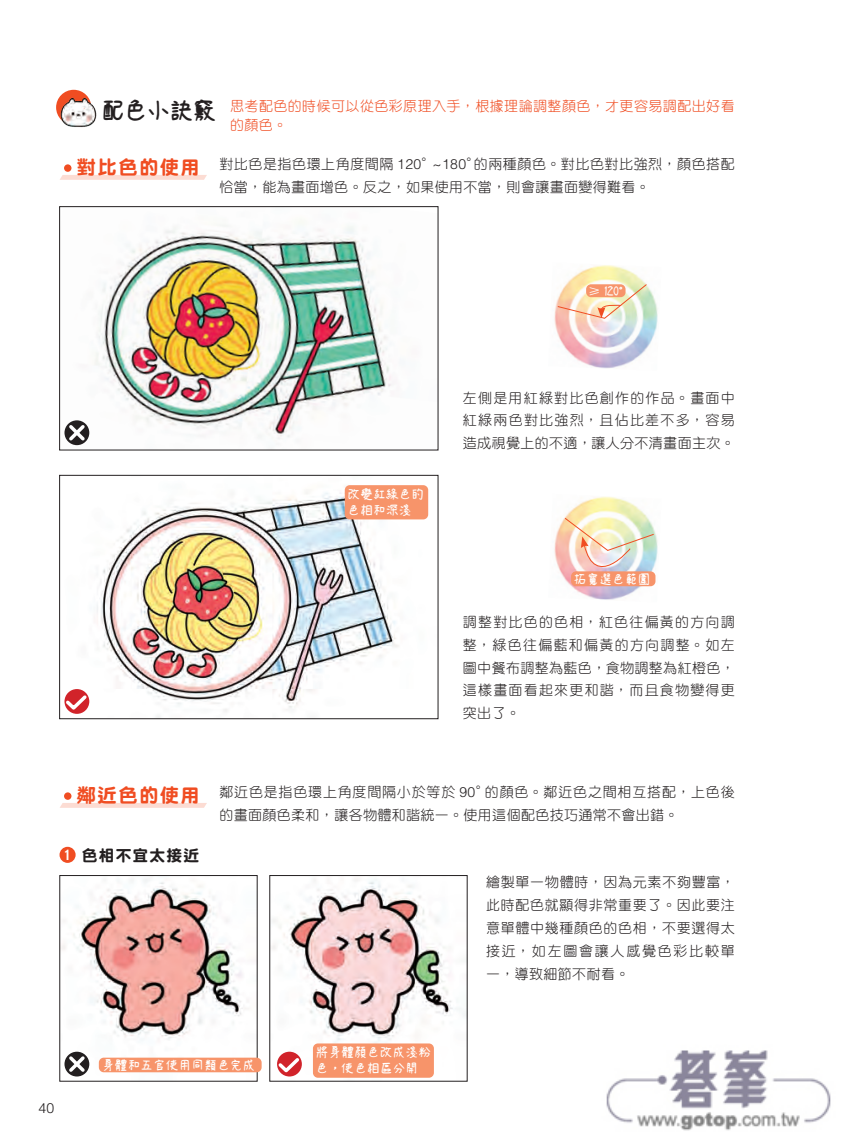
<style>
.page{position:relative;width:844px;height:1141px;background:#fff}
.page>*{position:absolute;margin:0;border:0;box-sizing:border-box;transform-origin:0 0}
.t1{font:700 22.75px "Jason Handwriting 1";color:#231f20}
.t2{font:19.25px "DF Yuan Std W9";letter-spacing:.075em;color:#f04d22}
.t3{font:15.75px "DF Yuan Std W9";letter-spacing:.075em;color:#231f20}
.t4{font:14px/22.8px "DF Yuan Std W3";letter-spacing:.05em;color:#231f20;text-align:justify}
.t5{font:14px/19.2px "DF Yuan Std W3";letter-spacing:.03em;color:#f04d22}
.t6{font:300 14px "Helvetica LT Std";color:#231f20}
.t7{font:600 13.12px/15.8px "Jason Handwriting 2";letter-spacing:-.025em;color:#fff}
.s1{font-family:"Helvetica LT Std";font-weight:300}
.s2{font-family:"FZSJ RUGAQSAY";font-weight:400}
.s3{font-family:"Akzidenz Grotesk BE";font-weight:700;font-stretch:condensed;font-size:15.4px;color:#fff}
</style>
<div class="page">
<img style="left:62px;top:878px;width:193px;height:199px">
<img style="left:272px;top:878px;width:193px;height:200px">
<img style="left:65px;top:220px;width:327px;height:226px">
<img style="left:70px;top:485px;width:359px;height:232px">
<div style="left:59px;top:475px;width:379px;height:244px;border:1px solid #231f20"></div>
<div style="left:56px;top:90px;width:35px;height:35px;background:#f04d22;border-radius:50%"></div>
<img style="left:59px;top:95px;width:38px;height:33px">
<div style="left:64px;top:164px;width:7px;height:8px;background:#f04d22;border-radius:50%"></div>
<svg style="left:60px;top:175px;width:147px;height:5px"></svg>
<div style="left:64px;top:792px;width:7px;height:8px;background:#f04d22;border-radius:50%"></div>
<svg style="left:60px;top:803px;width:147px;height:5px"></svg>
<div style="left:59px;top:847px;width:17px;height:16px;background:#f04d22;border-radius:50%"></div>
<svg style="left:64px;top:420px;width:25px;height:25px"></svg>
<svg style="left:66px;top:422px;width:22px;height:22px"></svg>
<svg style="left:64px;top:1052px;width:25px;height:24px"></svg>
<svg style="left:66px;top:1053px;width:22px;height:22px"></svg>
<div style="left:64px;top:689px;width:25px;height:25px;background:#d1232a;border-radius:50%"></div>
<svg style="left:64px;top:692px;width:26px;height:21px"></svg>
<div style="left:277px;top:1052px;width:25px;height:24px;background:#d1232a;border-radius:50%"></div>
<svg style="left:275px;top:1055px;width:27px;height:20px"></svg>
<img style="left:554px;top:265px;width:104px;height:104px">
<svg style="left:556px;top:283px;width:91px;height:36px"></svg>
<div style="left:586px;top:284px;width:39px;height:13px;background:#f7946a;border-radius:5px"></div>
<img style="left:554px;top:496px;width:104px;height:104px">
<img style="left:563px;top:517px;width:91px;height:75px">
<div style="left:571px;top:571px;width:84px;height:15px;background:#f7946a;border-radius:5px"></div>
<div style="left:99px;top:1058px;width:162px;height:14px;background:#f7946a;border-radius:5px"></div>
<div style="left:313px;top:1043px;width:121px;height:35px;background:#f7946a;border-radius:5px"></div>
<div style="left:344px;top:485px;width:84px;height:34px;background:#f7946a;border-radius:5px"></div>
<img style="left:606px;top:1050px;width:225px;height:81px">
<h1 class="t1" style="left:102px;top:98px;width:115px">配色小訣竅</h1>
<p class="t5" style="left:230px;top:96px;width:506px">思考配色的時候可以從色彩原理入手，根據理論調整顏色，才更容易調配出好看的顏色。</p>
<h2 class="t2" style="left:77px;top:156px;width:124px">對比色的使用</h2>
<p class="t4" style="left:219px;top:153px;width:516px">對比色是指色環上角度間隔 <span class="s1">120</span>°<span class="s1">~180</span>°的兩種顏色。對比色對比強烈，顏色搭配恰當，能為畫面增色。反之，如果使用不當，則會讓畫面變得難看。</p>
<p class="t7" style="left:587px;top:283px;width:36px"><span class="s2">≥</span> 120°</p>
<p class="t7" style="left:347px;top:486px;width:79px">改變紅綠色的色相和深淺</p>
<p class="t4" style="left:463px;top:386px;width:273px">左側是用紅綠對比色創作的作品。畫面中紅綠兩色對比強烈，且佔比差不多，容易造成視覺上的不適，讓人分不清畫面主次。</p>
<p class="t7" style="left:573px;top:571px;width:79px">拓寬選色範圍</p>
<p class="t4" style="left:463px;top:610px;width:273px">調整對比色的色相，紅色往偏黃的方向調整，綠色往偏藍和偏黃的方向調整。如左圖中餐布調整為藍色，食物調整為紅橙色，這樣畫面看起來更和諧，而且食物變得更突出了。</p>
<h2 class="t2" style="left:77px;top:784px;width:124px">鄰近色的使用</h2>
<p class="t3" style="left:64px;top:846px;width:136px"><span class="s3">1</span> 色相不宜太接近</p>
<p class="t4" style="left:219px;top:781px;width:516px">鄰近色是指色環上角度間隔小於等於 <span class="s1">90</span>°的顏色。鄰近色之間相互搭配，上色後的畫面顏色柔和，讓各物體和諧統一。使用這個配色技巧通常不會出錯。</p>
<p class="t4" style="left:486px;top:871px;width:250px">繪製單一物體時，因為元素不夠豐富，此時配色就顯得非常重要了。因此要注意單體中幾種顏色的色相，不要選得太接近，如左圖會讓人感覺色彩比較單一，導致細節不耐看。</p>
<p class="t6" style="left:38px;top:1100px;width:17px">40</p>
<p class="t7" style="left:102px;top:1057px;width:155px">身體和五官使用同類色完成</p>
<p class="t7" style="left:315px;top:1045px;width:117px">將身體顏色改成淺粉色，使色相區分開</p>
</div>
